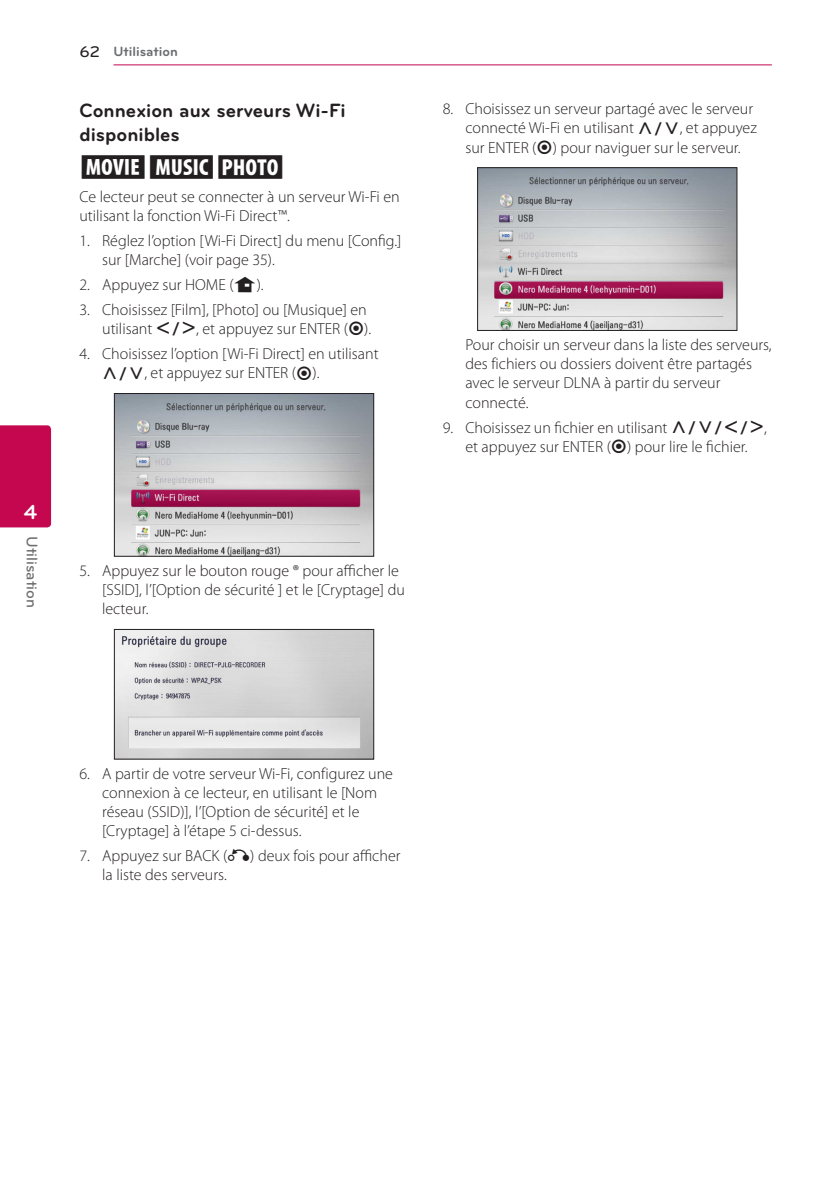
<style>
.page{position:relative;width:840px;height:1191px;background:#fff}
.page>*{position:absolute;margin:0;border:0;box-sizing:border-box;transform-origin:0 0}
.Content_text_Light{font:24px "UPSYS Common";color:#231f20}
.t1{font:700 21px "Bryant LG";color:#fff}
.Title_3{font:700 20px/24px "Bryant LG";color:#231f20}
.Content_text_Num{font:300 16px/19.2px "Myriad Pro";color:#231f20}
.Contents_Text_Sub_Nu{font:300 16px/19.2px "Myriad Pro";color:#231f20}
.Content_text_Light-2{font:300 16px/19.2px "Myriad Pro";color:#231f20}
.t2{font:500 16px "Bryant LG";color:#6c6d70}
.t3{font:700 14px "Bryant LG";color:#6c6d70}
.s1{font-weight:500;font-size:16px;color:#231f20}
.s2{font-family:"UPSYS Common";font-weight:400}
</style>
<div class="page">
<hr style="left:113px;top:64px;width:658px;height:1px;background:#c50750">
<div style="left:0;top:425px;width:51px;height:102px;background:#c50750"></div>
<img style="left:116px;top:395px;width:256px;height:160px">
<div style="left:114px;top:393px;width:260px;height:164px;border:1px solid #231f20"></div>
<img style="left:116px;top:631px;width:256px;height:126px">
<div style="left:114px;top:629px;width:260px;height:130px;border:1px solid #231f20"></div>
<img style="left:479px;top:169px;width:256px;height:160px">
<div style="left:477px;top:167px;width:260px;height:164px;border:1px solid #231f20"></div>
<h2 class="t1" style="left:24px;top:499px;width:15px">4</h2>
<p class="t2" style="left:42px;top:536px;width:73px;rotate:90deg">Utilisation</p>
<p class="t3" style="left:79px;top:43px;width:100px"><span class="s1">62</span> Utilisation</p>
<p class="Title_3" style="left:79px;top:98px;width:268px">Connexion aux serveurs Wi-Fi disponibles</p>
<p class="Content_text_Light" style="left:79px;top:152px;width:207px">YUI</p>
<p class="Content_text_Light-2" style="left:79px;top:187px;width:322px">Ce lecteur peut se connecter à un serveur Wi-Fi en utilisant la fonction Wi-Fi Direct™.</p>
<p class="Content_text_Num" style="left:102px;top:231px;width:300px;text-indent:-23px">1. Réglez l’option [Wi-Fi Direct] du menu [Config.] sur [Marche] (voir page 35).</p>
<p class="Content_text_Num" style="left:79px;top:275px;width:186px">2. Appuyez sur HOME (<span class="s2">N</span>).</p>
<p class="Content_text_Num" style="left:79px;top:300px;width:293px;text-align:right">3. Choisissez [Film], [Photo] ou [Musique] en utilisant <span class="s2">A/D</span>, et appuyez sur ENTER (<span class="s2">B</span>).</p>
<p class="Content_text_Num" style="left:102px;top:344px;width:278px;text-indent:-23px">4. Choisissez l’option [Wi-Fi Direct] en utilisant<br><span class="s2">W/S</span>, et appuyez sur ENTER (<span class="s2">B</span>).</p>
<p class="Content_text_Num" style="left:465px;top:99px;width:293px;text-indent:-23px">8. Choisissez un serveur partagé avec le serveur connecté Wi-Fi en utilisant <span class="s2">W/S</span>, et appuyez sur ENTER (<span class="s2">B</span>) pour naviguer sur le serveur.</p>
<p class="Contents_Text_Sub_Nu" style="left:465px;top:335px;width:307px">Pour choisir un serveur dans la liste des serveurs, des fichiers ou dossiers doivent être partagés avec le serveur DLNA à partir du serveur connecté.</p>
<p class="Content_text_Num" style="left:442px;top:417px;width:325px;text-align:center">9. Choisissez un fichier en utilisant <span class="s2">W/S/A/D</span>, et appuyez sur ENTER (<span class="s2">B</span>) pour lire le fichier.</p>
<p class="Content_text_Num" style="left:102px;top:561px;width:304px;text-indent:-23px">5. Appuyez sur le bouton rouge ® pour afficher le [SSID], l’[Option de sécurité ] et le [Cryptage] du lecteur.</p>
<p class="Content_text_Num" style="left:102px;top:763px;width:292px;text-indent:-23px">6. A partir de votre serveur Wi-Fi, configurez une connexion à ce lecteur, en utilisant le [Nom réseau (SSID)], l’[Option de sécurité] et le [Cryptage] à l’étape 5 ci-dessus.</p>
<p class="Content_text_Num" style="left:102px;top:846px;width:300px;text-indent:-23px">7. Appuyez sur BACK (<span class="s2">X</span>) deux fois pour afficher la liste des serveurs.</p>
</div>
